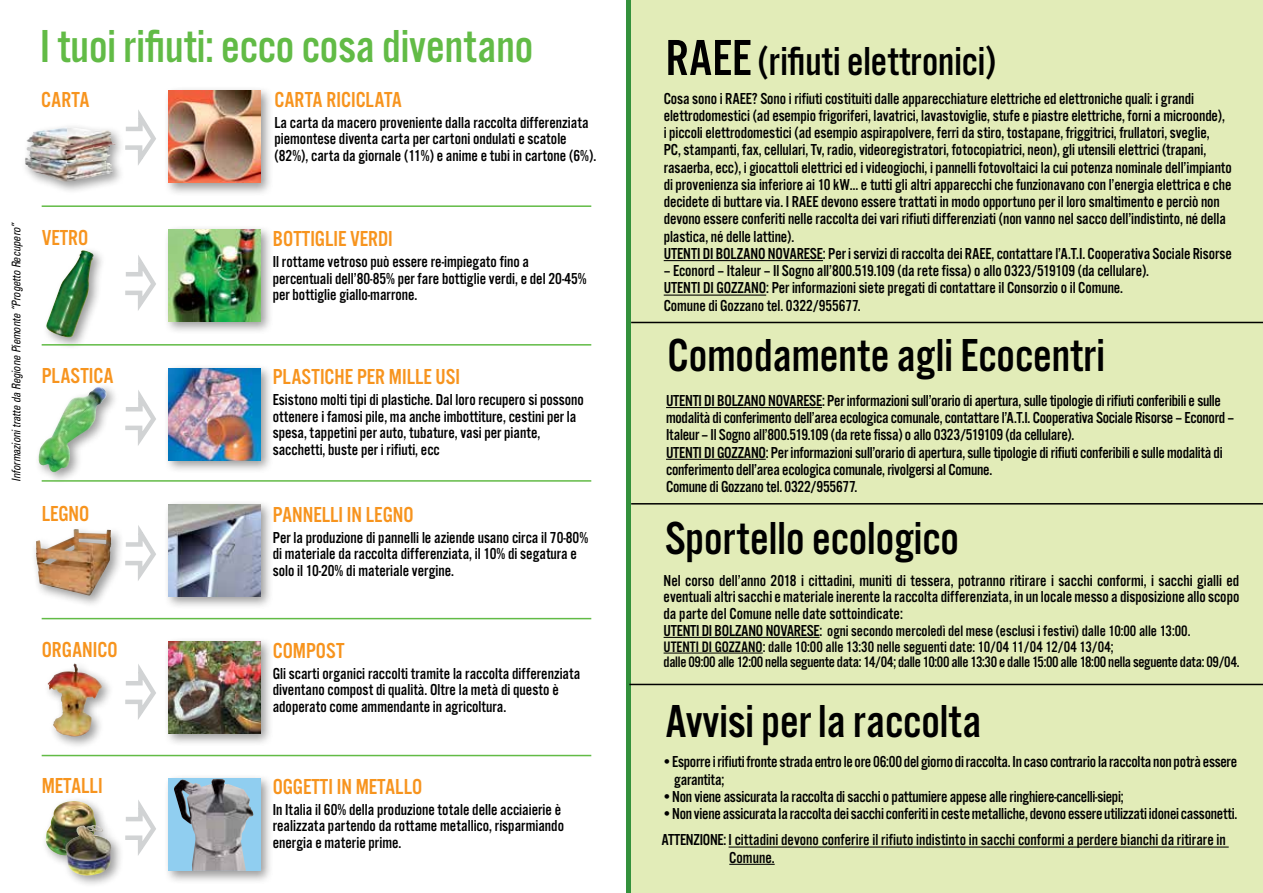
<style>
.page{position:relative;width:1263px;height:893px;background:#fff}
.page>*{position:absolute;margin:0;border:0;box-sizing:border-box;transform-origin:0 0}
.t1{font:48px "Alternate Got No 3 D";color:#000}
.t2{font:48px "Alternate Got No 3 D";color:#62bb46}
.t3{font:42px "Alternate Got No 3 D";color:#000}
.t4{font:22.5px "Alternate Got No 3 D";color:#f7941e}
.t5{font:16.5px/17.2px "Alternate Got No 3 D";letter-spacing:-.005em;color:#000}
.t6{font:15.75px/15.8px "Alternate Got No 3 D";color:#000}
.t7{font:italic condensed 12px "Univers";color:#000;scale:.9 1}
.s1{font-size:52.5px}
.s2{font-size:16.5px}
</style>
<div class="page">
<div style="left:629px;top:0;width:634px;height:893px;background:#e2ecb8"></div>
<svg style="left:128px;top:110px;width:28px;height:55px"></svg>
<div style="left:163px;top:86px;width:111px;height:110px;background:#000;opacity:.4"></div>
<img style="left:168px;top:91px;width:92px;height:92px">
<div style="left:42px;top:246px;width:64px;height:105px;background:#000;opacity:.4"></div>
<img style="left:46px;top:250px;width:49px;height:88px">
<div style="left:163px;top:225px;width:111px;height:110px;background:#000;opacity:.4"></div>
<img style="left:168px;top:230px;width:92px;height:92px">
<svg style="left:125px;top:255px;width:31px;height:56px"></svg>
<svg style="left:125px;top:390px;width:31px;height:56px"></svg>
<div style="left:163px;top:363px;width:111px;height:111px;background:#000;opacity:.4"></div>
<img style="left:168px;top:368px;width:92px;height:92px">
<div style="left:34px;top:382px;width:85px;height:103px;background:#000;opacity:.4"></div>
<img style="left:38px;top:387px;width:69px;height:86px">
<svg style="left:125px;top:525px;width:31px;height:56px"></svg>
<div style="left:163px;top:500px;width:111px;height:110px;background:#000;opacity:.4"></div>
<img style="left:168px;top:505px;width:92px;height:92px">
<div style="left:31px;top:524px;width:93px;height:84px;background:#000;opacity:.4"></div>
<img style="left:36px;top:529px;width:75px;height:67px">
<hr style="left:42px;top:205px;width:549px;height:2px;background:#62bb46">
<hr style="left:42px;top:344px;width:549px;height:2px;background:#62bb46">
<hr style="left:42px;top:480px;width:549px;height:2px;background:#62bb46">
<svg style="left:125px;top:664px;width:31px;height:56px"></svg>
<hr style="left:42px;top:618px;width:549px;height:1px;background:#62bb46">
<div style="left:44px;top:659px;width:71px;height:91px;background:#000;opacity:.4"></div>
<img style="left:48px;top:663px;width:54px;height:74px">
<div style="left:163px;top:636px;width:111px;height:111px;background:#000;opacity:.4"></div>
<img style="left:168px;top:641px;width:92px;height:92px">
<svg style="left:125px;top:800px;width:31px;height:56px"></svg>
<hr style="left:42px;top:755px;width:549px;height:1px;background:#62bb46">
<div style="left:163px;top:774px;width:111px;height:110px;background:#000;opacity:.4"></div>
<div style="left:168px;top:779px;width:92px;height:92px;background:#90cef0"></div>
<img style="left:174px;top:779px;width:79px;height:92px">
<div style="left:42px;top:796px;width:82px;height:93px;background:#000;opacity:.4"></div>
<img style="left:46px;top:801px;width:50px;height:55px">
<img style="left:62px;top:825px;width:51px;height:51px">
<hr style="left:626px;top:0;width:4px;height:893px;background:#33913c">
<div style="left:20px;top:122px;width:108px;height:73px;background:#000;opacity:.4"></div>
<img style="left:25px;top:127px;width:91px;height:55px">
<hr style="left:664px;top:260px;width:159px;height:1px;background:#000">
<hr style="left:664px;top:295px;width:102px;height:1px;background:#000">
<hr style="left:629px;top:684px;width:634px;height:1px;background:#000">
<hr style="left:631px;top:322px;width:632px;height:1px;background:#000">
<hr style="left:631px;top:503px;width:632px;height:2px;background:#000">
<hr style="left:666px;top:407px;width:156px;height:1px;background:#000">
<hr style="left:666px;top:459px;width:100px;height:1px;background:#000">
<hr style="left:728px;top:846px;width:501px;height:2px;background:#000">
<hr style="left:729px;top:864px;width:46px;height:1px;background:#000">
<hr style="left:664px;top:637px;width:155px;height:1px;background:#000">
<hr style="left:664px;top:653px;width:99px;height:1px;background:#000">
<p class="t7" style="left:9px;top:482px;width:290px;rotate:-90deg">Informazioni tratte da Regione Piemonte “Progetto Recupero”</p>
<h1 class="t2" style="left:40px;top:21px;width:495px">I tuoi rifiuti: ecco cosa diventano</h1>
<h2 class="t3" style="left:666px;top:39px;width:332px"><span class="s1">RAEE</span> (rifiuti elettronici)</h2>
<p class="t5" style="left:664px;top:90px;width:570px">Cosa sono i RAEE? Sono i rifiuti costituiti dalle apparecchiature elettriche ed elettroniche quali: i grandi elettrodomestici (ad esempio frigoriferi, lavatrici, lavastoviglie, stufe e piastre elettriche, forni a microonde), i piccoli elettrodomestici (ad esempio aspirapolvere, ferri da stiro, tostapane, friggitrici, frullatori, sveglie,<br>PC, stampanti, fax, cellulari, Tv, radio, videoregistratori, fotocopiatrici, neon), gli utensili elettrici (trapani, rasaerba, ecc), i giocattoli elettrici ed i videogiochi, i pannelli fotovoltaici la cui potenza nominale dell’impianto di provenienza sia inferiore ai 10 kW… e tutti gli altri apparecchi che funzionavano con l’energia elettrica e che decidete di buttare via. I RAEE devono essere trattati in modo opportuno per il loro smaltimento e perciò non devono essere conferiti nelle raccolta dei vari rifiuti differenziati (non vanno nel sacco dell’indistinto, né della plastica, né delle lattine).<br>UTENTI DI BOLZANO NOVARESE: Per i servizi di raccolta dei RAEE, contattare l’A.T.I. Cooperativa Sociale Risorse</p>
<p class="t5" style="left:664px;top:262px;width:487px">– Econord – Italeur – Il Sogno all’800.519.109 (da rete fissa) o allo 0323/519109 (da cellulare).<br>UTENTI DI GOZZANO: Per informazioni siete pregati di contattare il Consorzio o il Comune.<br>Comune di Gozzano tel. 0322/955677.</p>
<h1 class="t1" style="left:667px;top:331px;width:439px">Comodamente agli Ecocentri</h1>
<p class="t5" style="left:666px;top:392px;width:570px">UTENTI DI BOLZANO NOVARESE: Per informazioni sull’orario di apertura, sulle tipologie di rifiuti conferibili e sulle modalità di conferimento dell’area ecologica comunale, contattare l’A.T.I. Cooperativa Sociale Risorse – Econord – Italeur – Il Sogno all’800.519.109 (da rete fissa) o allo 0323/519109 (da cellulare).<br>UTENTI DI GOZZANO: Per informazioni sull’orario di apertura, sulle tipologie di rifiuti conferibili e sulle modalità di conferimento dell’area ecologica comunale, rivolgersi al Comune.<br>Comune di Gozzano tel. 0322/955677.</p>
<h3 class="t4" style="left:274px;top:88px;width:62px">CARTA riciclata</h3>
<p class="t5" style="left:274px;top:114px;width:323px;line-height:16.5px">La carta da macero proveniente dalla raccolta differenziata piemontese diventa carta per cartoni ondulati e scatole (82%), carta da giornale (11%) e anime e tubi in cartone (6%).</p>
<h3 class="t4" style="left:41px;top:88px;width:50px">CARTA</h3>
<h3 class="t4" style="left:42px;top:226px;width:48px">VETRO</h3>
<h3 class="t4" style="left:273px;top:227px;width:122px">BOTTIGLIE VERDI</h3>
<p class="t5" style="left:273px;top:253px;width:315px;line-height:16.5px">Il rottame vetroso può essere re-impiegato fino a percentuali dell’80-85% per fare bottiglie verdi, e del 20-45% per bottiglie giallo-marrone.</p>
<h3 class="t4" style="left:42px;top:364px;width:73px">PLASTICA</h3>
<h3 class="t4" style="left:273px;top:365px;width:20px">Plastiche</h3>
<h3 class="t4" style="left:357px;top:365px;width:42px">per mille</h3>
<h3 class="t4" style="left:436px;top:365px;width:9px">usi</h3>
<p class="t5" style="left:273px;top:392px;width:313px;line-height:16.5px">Esistono molti tipi di plastiche. Dal loro recupero si possono ottenere i famosi pile, ma anche imbottiture, cestini per la spesa, tappetini per auto, tubature, vasi per piante, sacchetti, buste per i rifiuti, ecc</p>
<h3 class="t4" style="left:42px;top:501px;width:49px">LEGNO</h3>
<h3 class="t4" style="left:273px;top:502px;width:142px">PANNELLI IN LEGNO</h3>
<p class="t5" style="left:273px;top:529px;width:317px;line-height:16.5px">Per la produzione di pannelli le aziende usano circa il 70-80% di materiale da raccolta differenziata, il 10% di segatura e solo il 10-20% di materiale vergine.</p>
<h3 class="t4" style="left:42px;top:637px;width:78px">ORGANICO</h3>
<h3 class="t4" style="left:273px;top:639px;width:73px">COMPOST</h3>
<p class="t5" style="left:273px;top:665px;width:309px;line-height:16.5px">Gli scarti organici raccolti tramite la raccolta differenziata diventano compost di qualità. Oltre la metà di questo è adoperato come ammendante in agricoltura.</p>
<h3 class="t4" style="left:42px;top:774px;width:62px">METALLI</h3>
<h3 class="t4" style="left:273px;top:775px;width:151px">OGGETTI IN METALLO</h3>
<p class="t5" style="left:273px;top:801px;width:293px;line-height:16.5px">In Italia il 60% della produzione totale delle acciaierie è realizzata partendo da rottame metallico, risparmiando energia e materie prime.</p>
<h1 class="t1" style="left:665px;top:514px;width:295px">Sportello ecologico</h1>
<p class="t5" style="left:664px;top:572px;width:577px;line-height:16.5px;text-align:justify">Nel corso dell’anno 2018 i cittadini, muniti di tessera, potranno ritirare i sacchi conformi, i sacchi gialli ed eventuali altri sacchi e materiale inerente la raccolta differenziata, in un locale messo a disposizione allo scopo da parte del Comune nelle date sottoindicate:</p>
<p class="t6" style="left:664px;top:623px;width:577px"><span class="s2">UTENTI DI BOLZANO NOVARESE:</span> ogni secondo mercoledì del mese (esclusi i festivi) dalle 10:00 alle 13:00.<br>UTENTI DI GOZZANO: dalle 10:00 alle 13:30 nelle seguenti date: 10/04 11/04 12/04 13/04;<br>dalle 09:00 alle 12:00 nella seguente data: 14/04; dalle 10:00 alle 13:30 e dalle 15:00 alle 18:00 nella seguente data: 09/04.</p>
<h1 class="t1" style="left:665px;top:696px;width:318px">Avvisi per la raccolta</h1>
<p class="t5" style="left:674px;top:753px;width:565px;text-indent:-13px">•Esporre i rifiuti fronte strada entro le ore 06:00 del giorno di raccolta. In caso contrario la raccolta non potrà essere garantita;</p>
<p class="t5" style="left:661px;top:788px;width:464px">•Non viene assicurata la raccolta di sacchi o pattumiere appese alle ringhiere-cancelli-siepi;</p>
<p class="t5" style="left:661px;top:800px;width:577px;line-height:26.2px">•Non viene assicurata la raccolta dei sacchi conferiti in ceste metalliche, devono essere utilizzati idonei cassonetti.<br>ATTENZIONE: I cittadini devono conferire il rifiuto indistinto in sacchi conformi a perdere bianchi da ritirare in</p>
<p class="t5" style="left:729px;top:848px;width:47px">Comune.</p>
</div>
